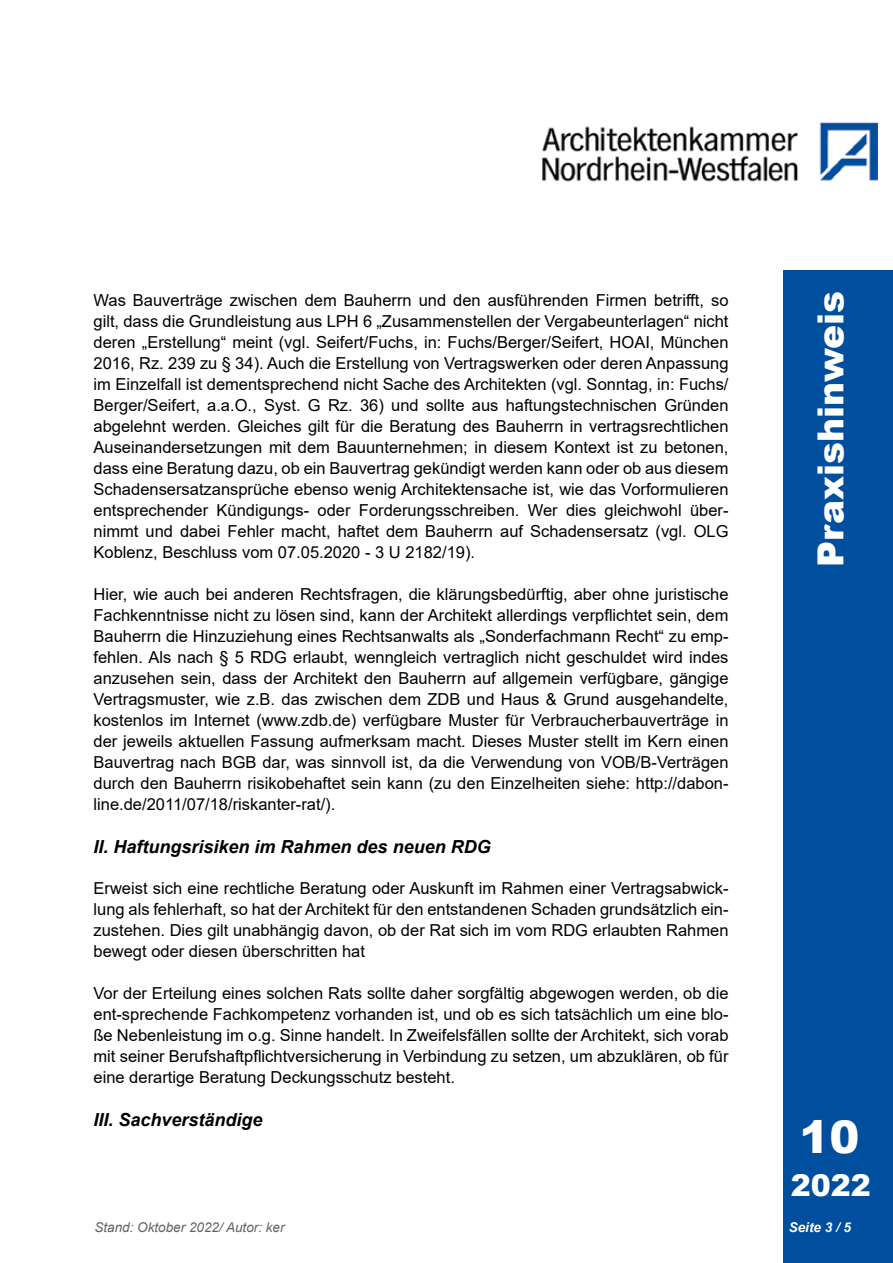
<style>
.page{position:relative;width:893px;height:1263px;background:#fff}
.page>*{position:absolute;margin:0;border:0;box-sizing:border-box;transform-origin:0 0}
.t1{font:900 45px "Arial";color:#fff}
.t2{font:900 36px "Arial";color:#fff}
.t3{font:900 30px "Arial";color:#fff}
.t4{font:italic 700 18px "Arial";color:#000}
.t5{font:16.5px/21px "Arial";color:#000;text-align:justify}
.t6{font:italic 13.5px "Arial";color:#636362}
.t7{font:italic 700 13.5px "Arial";color:#fff}
</style>
<div class="page">
<div style="left:783px;top:270px;width:110px;height:993px;background:#004e9e"></div>
<img style="left:542px;top:122px;width:336px;height:60px">
<p class="t5" style="left:94px;top:290px;width:636px">Was Bauverträge zwischen dem Bauherrn und den ausführenden Firmen betrifft, so gilt, dass die Grundleistung aus LPH 6 „Zusammenstellen der Vergabeunterlagen“ nicht deren „Erstellung“ meint (vgl. Seifert/Fuchs, in: Fuchs/Berger/Seifert, HOAI, München 2016, Rz. 239 zu § 34). Auch die Erstellung von Vertragswerken oder deren Anpassung im Einzelfall ist dementsprechend nicht Sache des Architekten (vgl. Sonntag, in: Fuchs/ Berger/Seifert, a.a.O., Syst. G Rz. 36) und sollte aus haftungstechnischen Gründen abgelehnt werden. Gleiches gilt für die Beratung des Bauherrn in vertragsrechtlichen Auseinandersetzungen mit dem Bauunternehmen; in diesem Kontext ist zu betonen, dass eine Beratung dazu, ob ein Bauvertrag gekündigt werden kann oder ob aus diesem Schadensersatzansprüche ebenso wenig Architektensache ist, wie das Vorformulieren entsprechender Kündigungs- oder Forderungsschreiben. Wer dies gleichwohl über&shy;nimmt und dabei Fehler macht, haftet dem Bauherrn auf Schadensersatz (vgl. OLG Koblenz, Beschluss vom 07.05.2020 - 3 U 2182/19).</p>
<p class="t5" style="left:94px;top:584px;width:636px">Hier, wie auch bei anderen Rechtsfragen, die klärungsbedürftig, aber ohne juristische Fachkenntnisse nicht zu lösen sind, kann der Architekt allerdings verpflichtet sein, dem Bauherrn die Hinzuziehung eines Rechtsanwalts als „Sonderfachmann Recht“ zu emp&shy;fehlen. Als nach § 5 RDG erlaubt, wenngleich vertraglich nicht geschuldet wird indes anzusehen sein, dass der Architekt den Bauherrn auf allgemein verfügbare, gängige Vertragsmuster, wie z.B. das zwischen dem ZDB und Haus &amp; Grund ausgehandelte, kostenlos im Internet (www.zdb.de) verfügbare Muster für Verbraucherbauverträge in der jeweils aktuellen Fassung aufmerksam macht. Dieses Muster stellt im Kern einen Bauvertrag nach BGB dar, was sinnvoll ist, da die Verwendung von VOB/B-Verträgen durch den Bauherrn risikobehaftet sein kann (zu den Einzelheiten siehe: http://dabon&shy;line.de/2011/07/18/riskanter-rat/).</p>
<p class="t4" style="left:94px;top:834px;width:399px">II. Haftungsrisiken im Rahmen des neuen RDG</p>
<p class="t5" style="left:94px;top:878px;width:636px">Erweist sich eine rechtliche Beratung oder Auskunft im Rahmen einer Vertragsabwick&shy;lung als fehlerhaft, so hat der Architekt für den entstandenen Schaden grundsätzlich ein&shy;zustehen. Dies gilt unabhängig davon, ob der Rat sich im vom RDG erlaubten Rahmen bewegt oder diesen überschritten hat</p>
<p class="t5" style="left:94px;top:983px;width:636px">Vor der Erteilung eines solchen Rats sollte daher sorgfältig abgewogen werden, ob die ent-sprechende Fachkompetenz vorhanden ist, und ob es sich tatsächlich um eine blo&shy;ße Nebenleistung im o.g. Sinne handelt. In Zweifelsfällen sollte der Architekt, sich vorab mit seiner Berufshaftpflichtversicherung in Verbindung zu setzen, um abzuklären, ob für eine derartige Beratung Deckungsschutz besteht.</p>
<p class="t4" style="left:94px;top:1107px;width:171px">III. Sachverständige</p>
<h2 class="t2" style="left:805px;top:567px;width:278px;rotate:-90deg">Praxishinweis</h2>
<h1 class="t1" style="left:799px;top:1104px;width:62px">10</h1>
<h3 class="t3" style="left:791px;top:1163px;width:82px">2022</h3>
<p class="t6" style="left:94px;top:1218px;width:192px">Stand: Oktober 2022/ Autor: ker</p>
<p class="t7" style="left:789px;top:1218px;width:64px">Seite 3 / 5</p>
</div>
